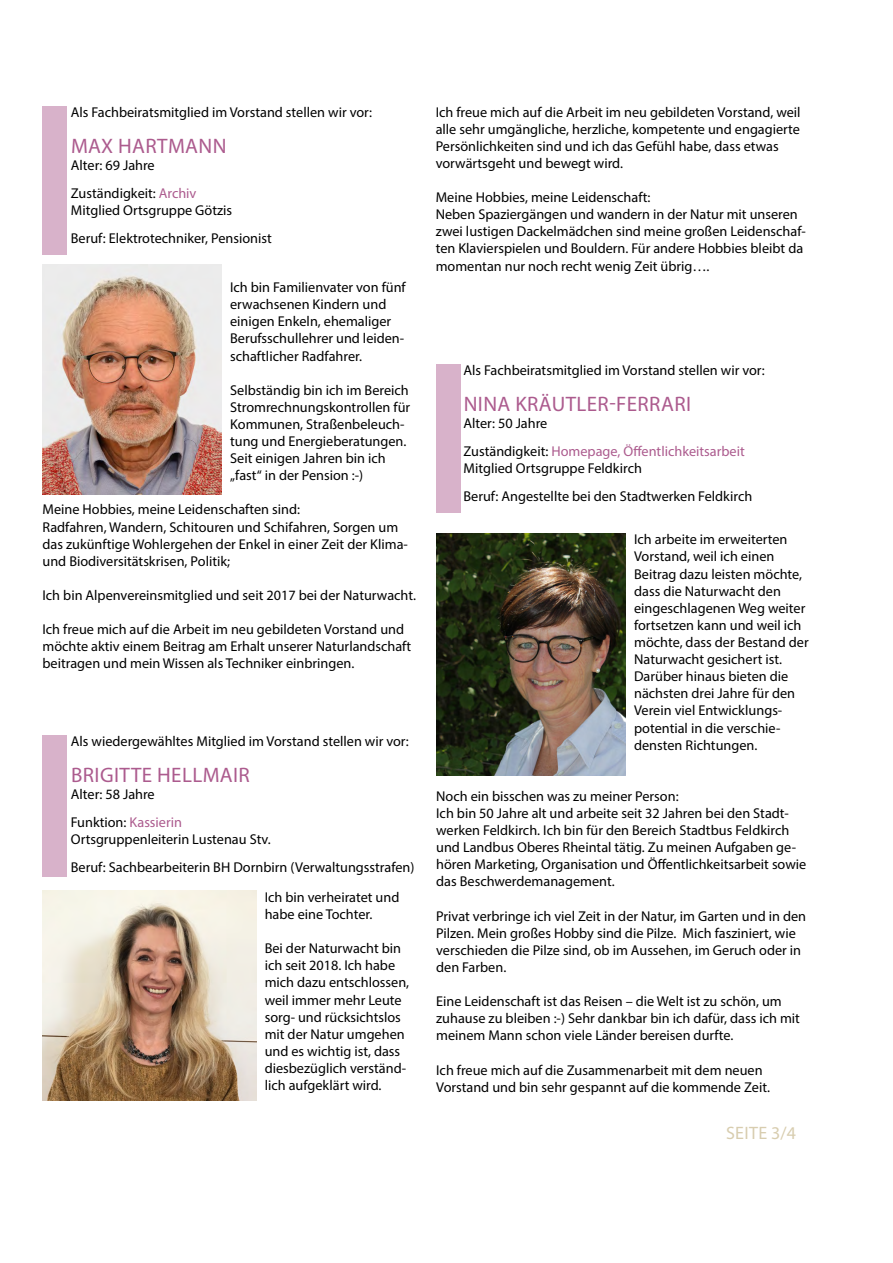
<style>
.page{position:relative;width:893px;height:1263px;background:#fff}
.page>*{position:absolute;margin:0;border:0;box-sizing:border-box;transform-origin:0 0}
.t1{font:21px "Myriad Pro";letter-spacing:.02em;color:#ac5b8e}
.t2{font:18px "Myriad Pro";letter-spacing:.02em;color:#d8cdaf}
.t3{font:14.25px/17.1px "Myriad Pro";color:#000}
.t4{font:14.25px/27.9px "Myriad Pro";color:#ac5b8e}
.s1{color:#ac5b8e}
.s2{color:#000}
</style>
<div class="page">
<div style="left:43px;top:106px;width:24px;height:148px;background:#d8b2ca"></div>
<div style="left:436px;top:364px;width:24px;height:149px;background:#d8b2ca"></div>
<img style="left:42px;top:264px;width:180px;height:230px">
<div style="left:43px;top:735px;width:24px;height:142px;background:#d8b2ca"></div>
<img style="left:42px;top:891px;width:214px;height:210px">
<img style="left:436px;top:534px;width:190px;height:241px">
<p class="t3" style="left:71px;top:103px;width:303px">Als Fachbeiratsmitglied im Vorstand stellen wir vor:</p>
<h1 class="t1" style="left:71px;top:133px;width:157px">MAX HARTMANN</h1>
<p class="t3" style="left:71px;top:151px;width:127px;line-height:27.9px">Alter: 69 Jahre<br>Zuständigkeit: <span class="s1">Archiv</span></p>
<p class="t3" style="left:71px;top:196px;width:202px;line-height:27.9px">Mitglied Ortsgruppe Götzis<br>Beruf: Elektrotechniker, Pensionist</p>
<p class="t3" style="left:230px;top:279px;width:177px">Ich bin Familienvater von fünf erwachsenen Kindern und einigen Enkeln, ehemaliger<br>Berufsschullehrer und leiden&shy;schaftlicher Radfahrer.</p>
<p class="t3" style="left:230px;top:381px;width:182px">Selbständig bin ich im Bereich<br>Stromrechnungskontrollen für<br>Kommunen, Straßenbeleuch&shy;tung und Energieberatungen.<br>Seit einigen Jahren bin ich „fast“ in der Pension :-)</p>
<p class="t3" style="left:43px;top:501px;width:367px">Meine Hobbies, meine Leidenschaften sind:<br>Radfahren, Wandern, Schitouren und Schifahren, Sorgen um das zukünftige Wohlergehen der Enkel in einer Zeit der Klima&shy;und Biodiversitätskrisen, Politik;</p>
<p class="t3" style="left:43px;top:586px;width:375px">Ich bin Alpenvereinsmitglied und seit 2017 bei der Naturwacht.</p>
<p class="t3" style="left:43px;top:621px;width:370px">Ich freue mich auf die Arbeit im neu gebildeten Vorstand und möchte aktiv einem Beitrag am Erhalt unserer Naturlandschaft beitragen und mein Wissen als Techniker einbringen.</p>
<p class="t3" style="left:71px;top:733px;width:339px">Als wiedergewähltes Mitglied im Vorstand stellen wir vor:</p>
<h1 class="t1" style="left:71px;top:762px;width:180px">BRIGITTE HELLMAIR</h1>
<p class="t3" style="left:71px;top:780px;width:113px;line-height:27.9px">Alter: 58 Jahre<br>Funktion: <span class="s1">Kassierin</span></p>
<p class="t3" style="left:71px;top:825px;width:345px;line-height:27.9px">Ortsgruppenleiterin Lustenau Stv.<br>Beruf: Sachbearbeiterin BH Dornbirn (Verwaltungsstrafen)</p>
<p class="t3" style="left:265px;top:888px;width:136px">Ich bin verheiratet und habe eine Tochter.</p>
<p class="t3" style="left:265px;top:940px;width:146px">Bei der Naturwacht bin ich seit 2018. Ich habe mich dazu entschlossen, weil immer mehr Leute sorg- und rücksichtslos mit der Natur umgehen und es wichtig ist, dass diesbezüglich verständ&shy;lich aufgeklärt wird.</p>
<p class="t3" style="left:436px;top:103px;width:366px">Ich freue mich auf die Arbeit im neu gebildeten Vorstand, weil alle sehr umgängliche, herzliche, kompetente und engagierte Persönlichkeiten sind und ich das Gefühl habe, dass etwas vorwärtsgeht und bewegt wird.</p>
<p class="t3" style="left:436px;top:189px;width:372px">Meine Hobbies, meine Leidenschaft:<br>Neben Spaziergängen und wandern in der Natur mit unseren zwei lustigen Dackelmädchen sind meine großen Leidenschaf&shy;ten Klavierspielen und Bouldern. Für andere Hobbies bleibt da momentan nur noch recht wenig Zeit übrig….</p>
<p class="t3" style="left:463px;top:361px;width:303px">Als Fachbeiratsmitglied im Vorstand stellen wir vor:</p>
<h1 class="t1" style="left:464px;top:391px;width:229px">NINA KRÄUTLER-FERRARI</h1>
<p class="t4" style="left:463px;top:409px;width:283px"><span class="s2">Alter: 50 Jahre<br>Zuständigkeit:</span> Homepage, Öffentlichkeitsarbeit</p>
<p class="t3" style="left:463px;top:454px;width:290px;line-height:27.9px">Mitglied Ortsgruppe Feldkirch<br>Beruf: Angestellte bei den Stadtwerken Feldkirch</p>
<p class="t3" style="left:634px;top:531px;width:176px">Ich arbeite im erweiterten<br>Vorstand, weil ich einen<br>Beitrag dazu leisten möchte, dass die Naturwacht den eingeschlagenen Weg weiter fortsetzen kann und weil ich möchte, dass der Bestand der<br>Naturwacht gesichert ist.<br>Darüber hinaus bieten die nächsten drei Jahre für den<br>Verein viel Entwicklungs&shy;potential in die verschie&shy;densten Richtungen.</p>
<p class="t3" style="left:436px;top:787px;width:372px">Noch ein bisschen was zu meiner Person:<br>Ich bin 50 Jahre alt und arbeite seit 32 Jahren bei den Stadt&shy;werken Feldkirch. Ich bin für den Bereich Stadtbus Feldkirch und Landbus Oberes Rheintal tätig. Zu meinen Aufgaben ge&shy;hören Marketing, Organisation und Öffentlichkeitsarbeit sowie das Beschwerdemanagement.</p>
<p class="t3" style="left:436px;top:907px;width:371px">Privat verbringe ich viel Zeit in der Natur, im Garten und in den Pilzen. Mein großes Hobby sind die Pilze. Mich fasziniert, wie verschieden die Pilze sind, ob im Aussehen, im Geruch oder in den Farben.</p>
<p class="t3" style="left:436px;top:992px;width:365px">Eine Leidenschaft ist das Reisen – die Welt ist zu schön, um zuhause zu bleiben :-) Sehr dankbar bin ich dafür, dass ich mit meinem Mann schon viele Länder bereisen durfte.</p>
<p class="t3" style="left:436px;top:1061px;width:335px">Ich freue mich auf die Zusammenarbeit mit dem neuen<br>Vorstand und bin sehr gespannt auf die kommende Zeit.</p>
<p class="t2" style="left:726px;top:1122px;width:71px">SEITE 3/4</p>
</div>
